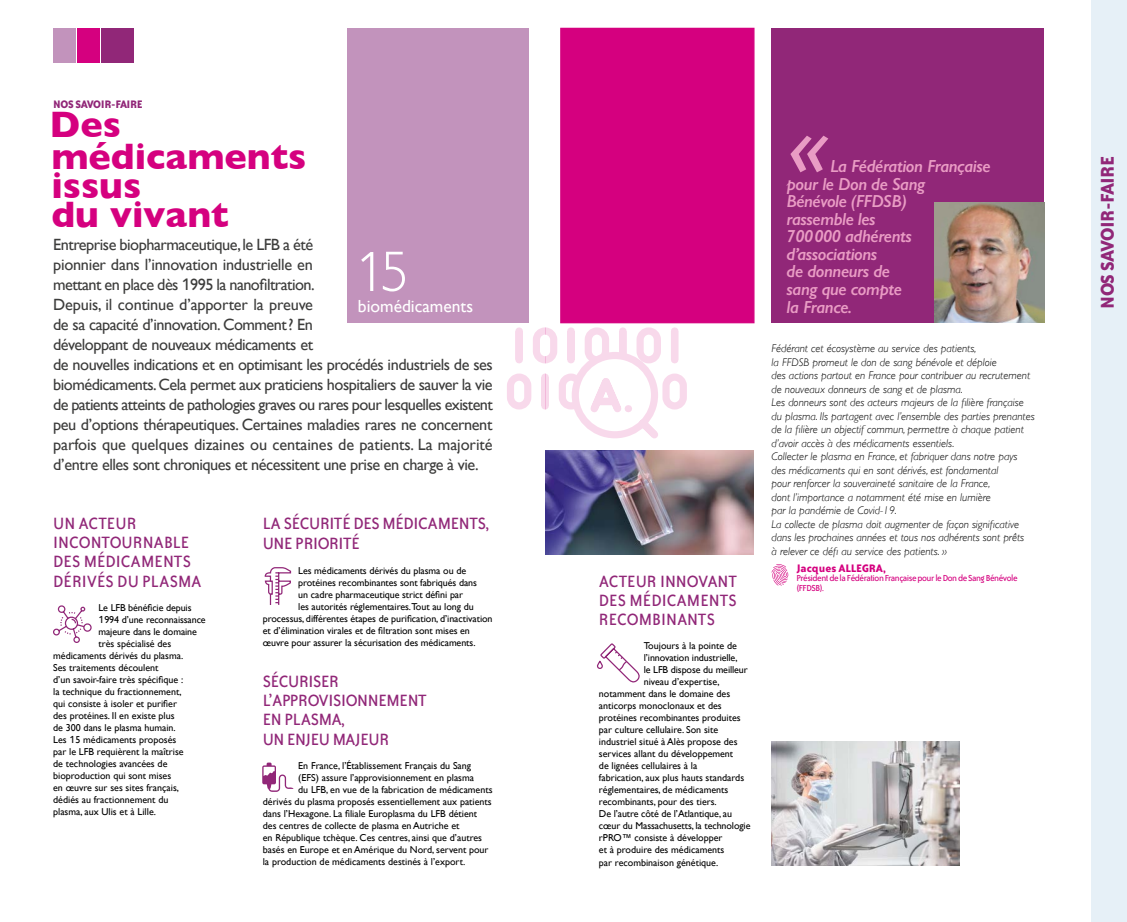
<style>
.page{position:relative;width:1127px;height:922px;background:#fff}
.page>*{position:absolute;margin:0;border:0;box-sizing:border-box;transform-origin:0 0}
.t1{font:italic 112.5px "Bailey Sans ITC Std";color:#e99cc4}
.t2{font:300 55px "Avenir Next LT Pro";color:#fff}
.t3{font:700 37.5px/32.2px "Gill Sans";color:#d5007f}
.t4{font:700 21.25px "Bailey Sans ITC Std";letter-spacing:-.025em;color:#912778}
.t5{font:18.75px/19.1px "Bailey Sans ITC Std";letter-spacing:-.02em;color:#912778}
.t6{font:18.75px/19.1px "Bailey Sans ITC Std";color:#912778}
.t7{font:italic 600 17.5px/17.5px "Gill Sans";letter-spacing:-.025em;color:#e99cc4}
.t8{font:17.5px "Gill Sans";color:#fff}
.t9{font:16.25px/20px "Gill Sans";letter-spacing:-.03em;color:#3c3c3b}
.t10{font:700 12.5px "Bailey Sans ITC Std";color:#d5007f}
.t11{font:700 12.5px "Bailey Sans ITC Std";letter-spacing:-.025em;color:#912778}
.t12{font:italic 300 11.25px/13.5px "Gill Sans";color:#000}
.t13{font:10px "Gill Sans";color:#000}
.t14{font:10px/10px "Bailey Sans ITC Std";letter-spacing:-.04em;color:#d5007f}
.s1{font-family:"Avenir Next LT Pro";font-weight:500}
.s2{font-family:"Gill Sans";font-size:57.5px}
</style>
<div class="page">
<svg style="left:568px;top:348px;width:97px;height:91px"></svg>
<div style="left:560px;top:28px;width:194px;height:295px;background:#d5007f;border:1px solid #d5007f"></div>
<svg style="left:771px;top:564px;width:17px;height:21px"></svg>
<svg style="left:597px;top:643px;width:43px;height:40px"></svg>
<div style="left:771px;top:28px;width:273px;height:294px;background:#912778"></div>
<img style="left:934px;top:202px;width:110px;height:120px">
<img style="left:771px;top:741px;width:188px;height:124px">
<img style="left:546px;top:450px;width:208px;height:104px">
<div style="left:77px;top:28px;width:22px;height:35px;background:#d5007f"></div>
<div style="left:53px;top:28px;width:22px;height:35px;background:#c293bc"></div>
<div style="left:101px;top:28px;width:33px;height:35px;background:#912778"></div>
<svg style="left:53px;top:605px;width:39px;height:38px"></svg>
<svg style="left:264px;top:567px;width:28px;height:38px"></svg>
<svg style="left:262px;top:762px;width:32px;height:29px"></svg>
<div style="left:347px;top:28px;width:181px;height:294px;background:#c293bc"></div>
<div style="left:1091px;top:0;width:36px;height:921px;background:#e6f0f7"></div>
<p class="t11" style="left:53px;top:97px;width:91px">NOS SAVOIR-FAIRE</p>
<h3 class="t3" style="left:50px;top:107px;width:258px">Des médicaments</h3>
<h3 class="t3" style="left:51px;top:170px;width:179px;line-height:28.8px">issus<br>du vivant</h3>
<p class="t9" style="left:53px;top:234px;width:441px">Entreprise biopharmaceutique, le LFB a été<br>pionnier dans l’innovation industrielle en<br>mettant en place dès <span class="s1">1</span>995 la nanofiltration.<br>Depuis, il continue d’apporter la preuve<br>de sa capacité d’innovation. Comment ? En<br>développant de nouveaux médicaments et<br>de nouvelles indications et en optimisant les procédés industriels de ses biomédicaments. Cela permet aux praticiens hospitaliers de sauver la vie de patients atteints de pathologies graves ou rares pour lesquelles existent peu d’options thérapeutiques. Certaines maladies rares ne concernent parfois que quelques dizaines ou centaines de patients. La majorité d’entre elles sont chroniques et nécessitent une prise en charge à vie.</p>
<h2 class="t2" style="left:354px;top:239px;width:56px">1<span class="s2">5</span></h2>
<h3 class="t8" style="left:358px;top:296px;width:117px">biomédicaments</h3>
<h3 class="t6" style="left:53px;top:514px;width:150px">UN ACTEUR<br>INCONTOURNABLE<br>DES MÉDICAMENTS<br>DÉRIVÉS DU PLASMA</h3>
<p class="t13" style="left:99px;top:601px;width:95px">Le LFB bénéficie depuis</p>
<p class="t13" style="left:99px;top:613px;width:109px"><span class="s1">1</span>994 d’une reconnaissance</p>
<p class="t13" style="left:99px;top:625px;width:100px">majeure dans le domaine</p>
<p class="t13" style="left:99px;top:637px;width:74px">très spécialisé des</p>
<p class="t13" style="left:53px;top:649px;width:132px">médicaments dérivés du plasma.</p>
<p class="t13" style="left:53px;top:661px;width:107px">Ses traitements découlent</p>
<p class="t13" style="left:53px;top:673px;width:132px">d’un savoir-faire très spécifique :</p>
<p class="t13" style="left:53px;top:685px;width:130px">la technique du fractionnement,</p>
<p class="t13" style="left:53px;top:697px;width:125px">qui consiste à isoler et purifier</p>
<p class="t13" style="left:53px;top:709px;width:123px">des protéines. Il en existe plus</p>
<p class="t13" style="left:53px;top:721px;width:124px">de 300 dans le plasma humain.</p>
<p class="t13" style="left:53px;top:733px;width:125px">Les <span class="s1">1</span>5 médicaments proposés</p>
<p class="t13" style="left:53px;top:745px;width:132px">par le LFB requièrent la maîtrise</p>
<p class="t13" style="left:53px;top:757px;width:116px">de technologies avancées de</p>
<p class="t13" style="left:53px;top:769px;width:120px">bioproduction qui sont mises</p>
<p class="t13" style="left:53px;top:781px;width:127px">en œuvre sur ses sites français,</p>
<p class="t13" style="left:53px;top:793px;width:117px">dédiés au fractionnement du</p>
<p class="t13" style="left:53px;top:805px;width:104px">plasma, aux Ulis et à Lille.</p>
<h3 class="t5" style="left:263px;top:513px;width:228px;line-height:20px">LA SÉCURITÉ DES MÉDICAMENTS,<br>UNE PRIORITÉ</h3>
<p class="t13" style="left:298px;top:564px;width:169px">Les médicaments dérivés du plasma ou de</p>
<p class="t13" style="left:298px;top:576px;width:180px">protéines recombinantes sont fabriqués dans</p>
<p class="t13" style="left:298px;top:588px;width:166px">un cadre pharmaceutique strict défini par</p>
<p class="t13" style="left:298px;top:600px;width:177px">les autorités réglementaires.Tout au long du</p>
<p class="t13" style="left:263px;top:612px;width:231px">processus, différentes étapes de purification, d’inactivation</p>
<p class="t13" style="left:263px;top:624px;width:209px">et d’élimination virales et de filtration sont mises en</p>
<p class="t13" style="left:263px;top:636px;width:214px">œuvre pour assurer la sécurisation des médicaments.</p>
<h3 class="t5" style="left:263px;top:672px;width:166px">SÉCURISER<br>L’APPROVISIONNEMENT<br>EN PLASMA,<br>UN ENJEU MAJEUR</h3>
<p class="t13" style="left:298px;top:759px;width:174px">En France, l’Établissement Français du Sang</p>
<p class="t13" style="left:298px;top:771px;width:177px">(EFS) assure l’approvisionnement en plasma</p>
<p class="t13" style="left:298px;top:783px;width:196px">du LFB, en vue de la fabrication de médicaments</p>
<p class="t13" style="left:263px;top:795px;width:230px">dérivés du plasma proposés essentiellement aux patients</p>
<p class="t13" style="left:263px;top:807px;width:216px">dans l’Hexagone. La filiale Europlasma du LFB détient</p>
<p class="t13" style="left:263px;top:819px;width:198px">des centres de collecte de plasma en Autriche et</p>
<p class="t13" style="left:263px;top:831px;width:221px">en République tchèque. Ces centres, ainsi que d’autres</p>
<p class="t13" style="left:263px;top:843px;width:227px">basés en Europe et en Amérique du Nord, servent pour</p>
<p class="t13" style="left:263px;top:855px;width:204px">la production de médicaments destinés à l’export.</p>
<h3 class="t5" style="left:599px;top:572px;width:140px;line-height:18.8px;text-align:justify">ACTEUR INNOVANT DES MÉDICAMENTS RECOMBINANTS</h3>
<p class="t13" style="left:644px;top:640px;width:95px">Toujours à la pointe de</p>
<p class="t13" style="left:644px;top:652px;width:95px">l’innovation industrielle,</p>
<p class="t13" style="left:644px;top:664px;width:106px">le LFB dispose du meilleur</p>
<p class="t13" style="left:644px;top:676px;width:77px">niveau d’expertise,</p>
<p class="t13" style="left:599px;top:688px;width:133px">notamment dans le domaine des</p>
<p class="t13" style="left:599px;top:700px;width:124px">anticorps monoclonaux et des</p>
<p class="t13" style="left:599px;top:712px;width:143px">protéines recombinantes produites</p>
<p class="t13" style="left:599px;top:724px;width:121px">par culture cellulaire. Son site</p>
<p class="t13" style="left:599px;top:736px;width:140px">industriel situé à Alès propose des</p>
<p class="t13" style="left:599px;top:748px;width:136px">services allant du développement</p>
<p class="t13" style="left:599px;top:760px;width:100px">de lignées cellulaires à la</p>
<p class="t13" style="left:599px;top:772px;width:147px">fabrication, aux plus hauts standards</p>
<p class="t13" style="left:599px;top:784px;width:131px">réglementaires, de médicaments</p>
<p class="t13" style="left:599px;top:796px;width:119px">recombinants, pour des tiers.</p>
<p class="t13" style="left:599px;top:808px;width:135px">De l’autre côté de l’Atlantique, au</p>
<p class="t13" style="left:599px;top:820px;width:153px">cœur du Massachusetts, la technologie</p>
<p class="t13" style="left:599px;top:832px;width:125px">rPRO™ consiste à développer</p>
<p class="t13" style="left:599px;top:844px;width:127px">et à produire des médicaments</p>
<p class="t13" style="left:599px;top:856px;width:121px">par recombinaison génétique.</p>
<h1 class="t1" style="left:786px;top:86px;width:48px">«</h1>
<h3 class="t7" style="left:786px;top:157px;width:206px;text-indent:43px">La Fédération Française pour le Don de Sang<br>Bénévole (FFDSB)<br>rassemble les<br>700 000 adhérents d’associations<br>de donneurs de<br>sang que compte<br>la France.</h3>
<p class="t12" style="left:771px;top:342px;width:265px">Fédérant cet écosystème au service des patients,<br>la FFDSB promeut le don de sang bénévole et déploie<br>des actions partout en France pour contribuer au recrutement de nouveaux donneurs de sang et de plasma.<br>Les donneurs sont des acteurs majeurs de la filière française du plasma. Ils partagent avec l’ensemble des parties prenantes de la filière un objectif commun, permettre à chaque patient d’avoir accès à des médicaments essentiels.<br>Collecter le plasma en France, et fabriquer dans notre pays<br>des médicaments qui en sont dérivés, est fondamental<br>pour renforcer la souveraineté sanitaire de la France,<br>dont l’importance a notamment été mise en lumière<br>par la pandémie de Covid-19.<br>La collecte de plasma doit augmenter de façon significative dans les prochaines années et tous nos adhérents sont prêts<br>à relever ce défi au service des patients. »</p>
<p class="t10" style="left:796px;top:561px;width:91px">Jacques ALLEGRA,</p>
<p class="t14" style="left:796px;top:572px;width:223px">Président de la Fédération Française pour le Don de Sang Bénévole (FFDSB).</p>
<h3 class="t4" style="left:1096px;top:309px;width:154px;rotate:-90deg">NOS SAVOIR-FAIRE</h3>
</div>
